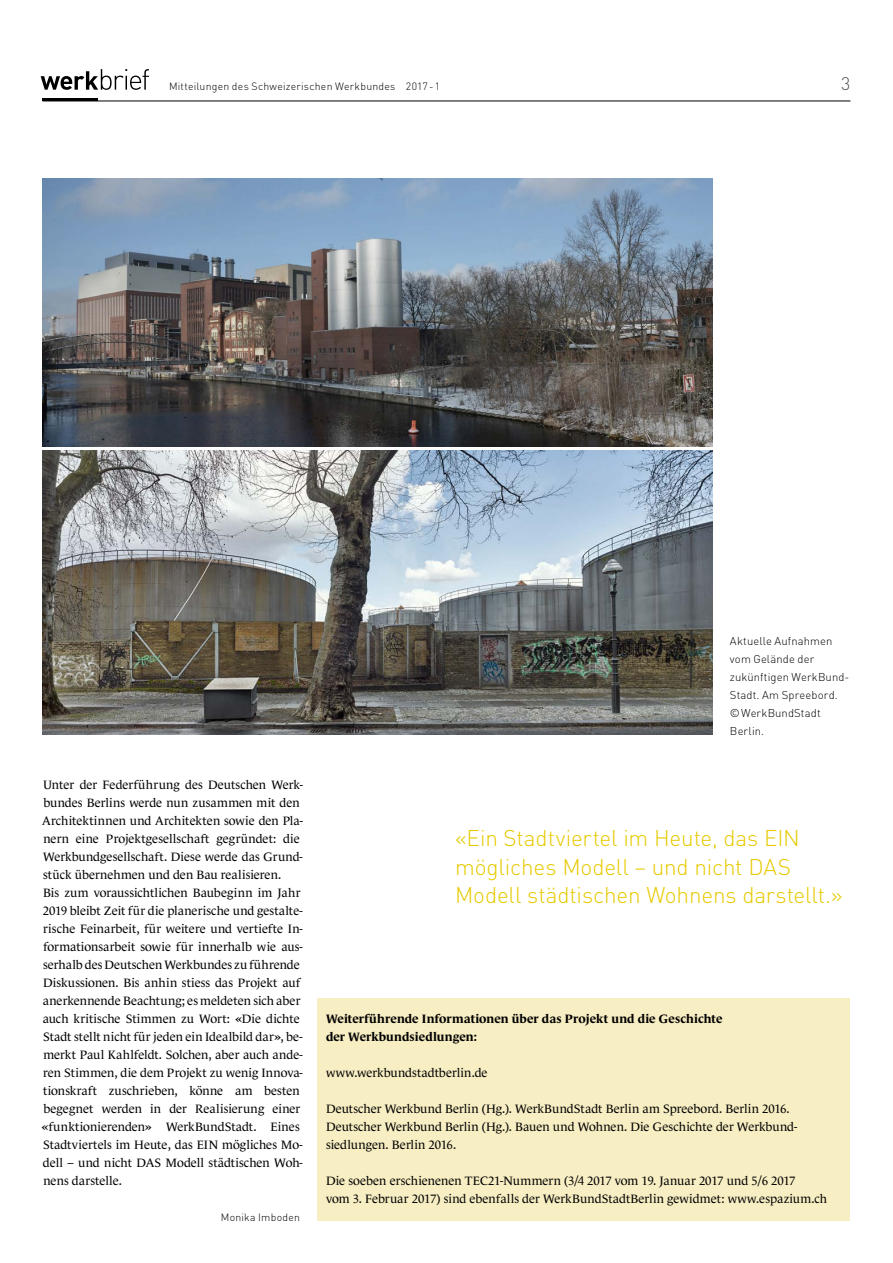
<style>
.page{position:relative;width:893px;height:1263px;background:#fff}
.page>*{position:absolute;margin:0;border:0;box-sizing:border-box;transform-origin:0 0}
.t1{font:300 22.5px/28.5px "DINOT";letter-spacing:-.005em;color:#e6ca00}
.t2{font:300 18px "DINOT";color:#565655}
.t3{font:12.3px/18px "Le Monde Journal Std";color:#000}
.t4{font:700 12.3px/18px "Le Monde Journal Std";letter-spacing:.005em;color:#000}
.t5{font:300 11.25px/18px "DINOT";letter-spacing:.01em;color:#000}
.t6{font:300 10.5px "DINOT";letter-spacing:.02em;color:#000}
</style>
<div class="page">
<hr style="left:43px;top:101px;width:807px;height:1px;background:#000">
<hr style="left:43px;top:99px;width:55px;height:2px;background:#000">
<svg style="left:41px;top:69px;width:108px;height:21px"></svg>
<img style="left:43px;top:179px;width:669px;height:268px">
<img style="left:43px;top:451px;width:669px;height:284px">
<div style="left:317px;top:998px;width:533px;height:223px;background:#f8eec3"></div>
<p class="t6" style="left:169px;top:79px;width:273px">Mitteilungen des Schweizerischen Werkbundes 2017-1</p>
<h2 class="t2" style="left:841px;top:71px;width:11px">3</h2>
<p class="t3" style="left:41px;top:775px;width:263px">Unter der Federführung des Deutschen Werk&shy;bundes Berlins werde nun zusammen mit den Architektinnen und Architekten sowie den Pla&shy;nern eine Projektgesellschaft gegründet: die Werkbundgesellschaft. Diese werde das Grund&shy;stück übernehmen und den Bau realisieren.<br>Bis zum voraussichtlichen Baubeginn im Jahr 2019 bleibt Zeit für die planerische und gestalte&shy;rische Feinarbeit, für weitere und vertiefte In&shy;formationsarbeit sowie für innerhalb wie aus&shy;serhalb des Deutschen Werkbundes zu führende Diskussionen. Bis anhin stiess das Projekt auf anerkennende Beachtung; es meldeten sich aber auch kritische Stimmen zu Wort: «Die dichte Stadt stellt nicht für jeden ein Idealbild dar», be&shy;merkt Paul Kahlfeldt. Solchen, aber auch ande&shy;ren Stimmen, die dem Projekt zu wenig Innova&shy;tionskraft zuschrieben, könne am besten begegnet werden in der Realisierung einer «funktionierenden» WerkBundStadt. Eines Stadtviertels im Heute, das EIN mögliches Mo&shy;dell – und nicht DAS Modell städtischen Woh&shy;nens darstelle.</p>
<p class="t6" style="left:221px;top:1210px;width:81px">Monika Imboden</p>
<p class="t5" style="left:730px;top:631px;width:121px">Aktuelle Aufnahmen vom Gelände der zukünftigen WerkBund-<br>Stadt. Am Spreebord. ©WerkBundStadt<br>Berlin.</p>
<h1 class="t1" style="left:455px;top:823px;width:389px">«Ein Stadtviertel im Heute, das EIN mögliches Modell – und nicht DAS<br>Modell städtischen Wohnens darstellt.»</h1>
<p class="t4" style="left:326px;top:1009px;width:398px">Weiterführende Informationen über das Projekt und die Geschichte der Werkbundsiedlungen:</p>
<p class="t3" style="left:326px;top:1063px;width:163px">www.werkbundstadtberlin.de</p>
<p class="t3" style="left:326px;top:1099px;width:473px">Deutscher Werkbund Berlin (Hg.). WerkBundStadt Berlin am Spreebord. Berlin 2016.<br>Deutscher Werkbund Berlin (Hg.). Bauen und Wohnen. Die Geschichte der Werkbund&shy;siedlungen. Berlin 2016.</p>
<p class="t3" style="left:326px;top:1171px;width:503px">Die soeben erschienenen TEC21-Nummern (3/4 2017 vom 19. Januar 2017 und 5/6 2017<br>vom 3. Februar 2017) sind ebenfalls der WerkBundStadtBerlin gewidmet: www.espazium.ch</p>
</div>
